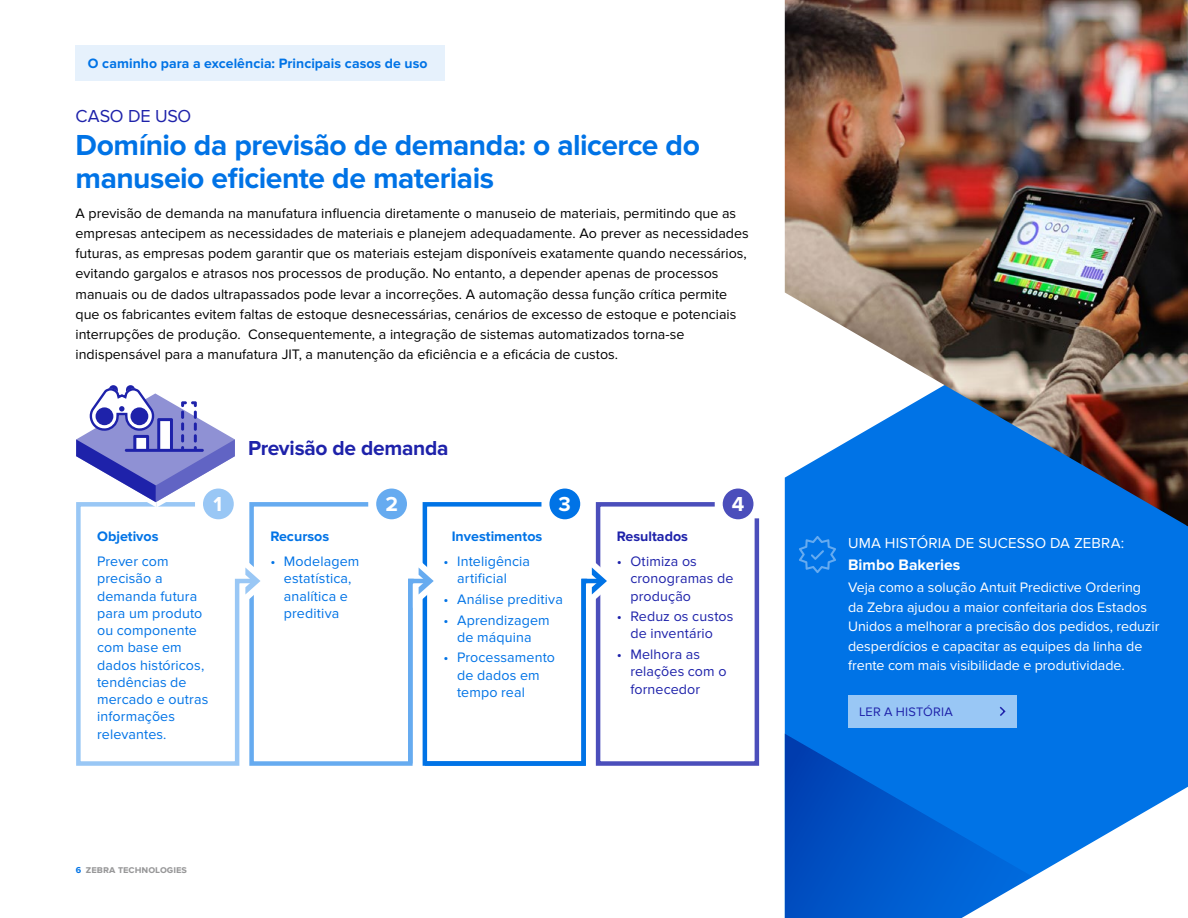
<style>
.page{position:relative;width:1188px;height:918px;background:#fff}
.page>*{position:absolute;margin:0;border:0;box-sizing:border-box;transform-origin:0 0}
.t1{font:700 30px/33px "Proxima Nova";letter-spacing:-.015em;color:#0073e6}
.t2{font:700 21px "Proxima Nova";letter-spacing:-.015em;color:#1e22aa}
.t3{font:700 21px "Proxima Nova";color:#fff}
.t4{font:18px "Proxima Nova";letter-spacing:-.01em;color:#1e22aa}
.t5{font:700 15.75px "Proxima Nova";color:#fff}
.t6{font:15px "Proxima Nova";letter-spacing:.01em;color:#fff}
.t7{font:14.25px/20.2px "Proxima Nova";color:#000}
.t8{font:14.25px/17.2px "Proxima Nova";letter-spacing:.01em;color:#0073e6}
.t9{font:14.25px/19.5px "Proxima Nova";color:#fff}
.t10{font:14.25px/17.2px "Proxima Nova";letter-spacing:.01em;color:#1e22aa}
.t11{font:700 14.25px "Proxima Nova";color:#0073e6}
.t12{font:700 14.25px "Proxima Nova";color:#1e22aa}
.t13{font:700 14.1px "Proxima Nova";letter-spacing:.005em;color:#0073e6}
.t14{font:12.75px "Proxima Nova";letter-spacing:.02em;color:#1e22aa}
.t15{font:700 10.5px "Proxima Nova";color:#989899}
.s1{font-size:9px;color:#0073e6}
</style>
<div class="page">
<svg style="left:260px;top:502px;width:147px;height:264px"></svg>
<svg style="left:422px;top:502px;width:159px;height:39px"></svg>
<svg style="left:595px;top:500px;width:165px;height:266px"></svg>
<svg style="left:76px;top:502px;width:184px;height:264px"></svg>
<svg style="left:228px;top:541px;width:51px;height:80px"></svg>
<div style="left:203px;top:489px;width:31px;height:30px;background:#99c7f5;border-radius:50%"></div>
<div style="left:376px;top:489px;width:31px;height:30px;background:#66abf0;border-radius:50%"></div>
<div style="left:549px;top:489px;width:31px;height:30px;background:#0073e6;border-radius:50%"></div>
<div style="left:723px;top:489px;width:30px;height:30px;background:#4b4ebb;border-radius:50%"></div>
<svg style="left:402px;top:541px;width:223px;height:225px"></svg>
<div style="left:76px;top:45px;width:369px;height:36px;background:#e6f1fc"></div>
<div style="left:785px;top:526px;width:403px;height:261px;background:#0073e6"></div>
<svg style="left:785px;top:670px;width:392px;height:248px;fill:#0073e6"></svg>
<svg style="left:962px;top:787px;width:226px;height:131px"></svg>
<svg style="left:799px;top:536px;width:37px;height:37px"></svg>
<div style="left:848px;top:695px;width:169px;height:32px;background:#99c7f5"></div>
<svg style="left:999px;top:706px;width:7px;height:10px"></svg>
<svg style="left:76px;top:385px;width:160px;height:123px"></svg>
<img style="left:785px;top:0;width:403px;height:526px">
<p class="t13" style="left:88px;top:55px;width:341px">O caminho para a excelência: Principais casos de uso</p>
<p class="t4" style="left:76px;top:106px;width:117px">CASO DE USO</p>
<h1 class="t1" style="left:76px;top:129px;width:626px">Domínio da previsão de demanda: o alicerce do manuseio eficiente de materiais</h1>
<p class="t7" style="left:76px;top:203px;width:675px">A previsão de demanda na manufatura influencia diretamente o manuseio de materiais, permitindo que as empresas antecipem as necessidades de materiais e planejem adequadamente. Ao prever as necessidades futuras, as empresas podem garantir que os materiais estejam disponíveis exatamente quando necessários, evitando gargalos e atrasos nos processos de produção. No entanto, a depender apenas de processos manuais ou de dados ultrapassados pode levar a incorreções. A automação dessa função crítica permite que os fabricantes evitem faltas de estoque desnecessárias, cenários de excesso de estoque e potenciais interrupções de produção. Consequentemente, a integração de sistemas automatizados torna-se indispensável para a manufatura JIT, a manutenção da eficiência e a eficácia de custos.</p>
<h2 class="t2" style="left:248px;top:435px;width:202px">Previsão de demanda</h2>
<h2 class="t3" style="left:214px;top:492px;width:10px">1</h2>
<h2 class="t3" style="left:385px;top:492px;width:14px">2</h2>
<h2 class="t3" style="left:559px;top:492px;width:14px">3</h2>
<h2 class="t3" style="left:732px;top:492px;width:14px">4</h2>
<p class="t11" style="left:97px;top:528px;width:63px">Objetivos</p>
<p class="t11" style="left:270px;top:528px;width:60px">Recursos</p>
<p class="t11" style="left:452px;top:528px;width:92px">Investimentos</p>
<p class="t12" style="left:617px;top:528px;width:73px">Resultados</p>
<p class="t8" style="left:97px;top:553px;width:113px">Prever com precisão a demanda futura para um produto ou componente com base em dados históricos, tendências de mercado e outras informações relevantes.</p>
<p class="t8" style="left:270px;top:553px;width:91px;text-align:center">• Modelagem estatística, analítica e preditiva</p>
<p class="t8" style="left:457px;top:553px;width:75px;text-indent:-13px">• Inteligência artificial</p>
<p class="t8" style="left:444px;top:591px;width:121px">• Análise preditiva</p>
<p class="t8" style="left:444px;top:612px;width:108px;text-align:center">• Aprendizagem de máquina</p>
<p class="t8" style="left:457px;top:650px;width:99px;text-indent:-13px">• Processamento de dados em tempo real</p>
<p class="t10" style="left:630px;top:553px;width:105px;text-indent:-13px">• Otimiza os cronogramas de produção</p>
<p class="t10" style="left:617px;top:608px;width:118px;text-align:center">• Reduz os custos de inventário</p>
<p class="t10" style="left:630px;top:646px;width:98px;text-indent:-13px">• Melhora as relações com o fornecedor</p>
<p class="t15" style="left:76px;top:863px;width:113px"><span class="s1">6</span> zebra technologies</p>
<p class="t6" style="left:848px;top:535px;width:278px">UMA HISTÓRIA DE SUCESSO DA ZEBRA:</p>
<p class="t5" style="left:848px;top:555px;width:114px">Bimbo Bakeries</p>
<p class="t9" style="left:848px;top:578px;width:313px">Veja como a solução Antuit Predictive Ordering da Zebra ajudou a maior confeitaria dos Estados Unidos a melhorar a precisão dos pedidos, reduzir desperdícios e capacitar as equipes da linha de frente com mais visibilidade e produtividade.</p>
<p class="t14" style="left:859px;top:704px;width:95px">LER A HISTÓRIA</p>
</div>
